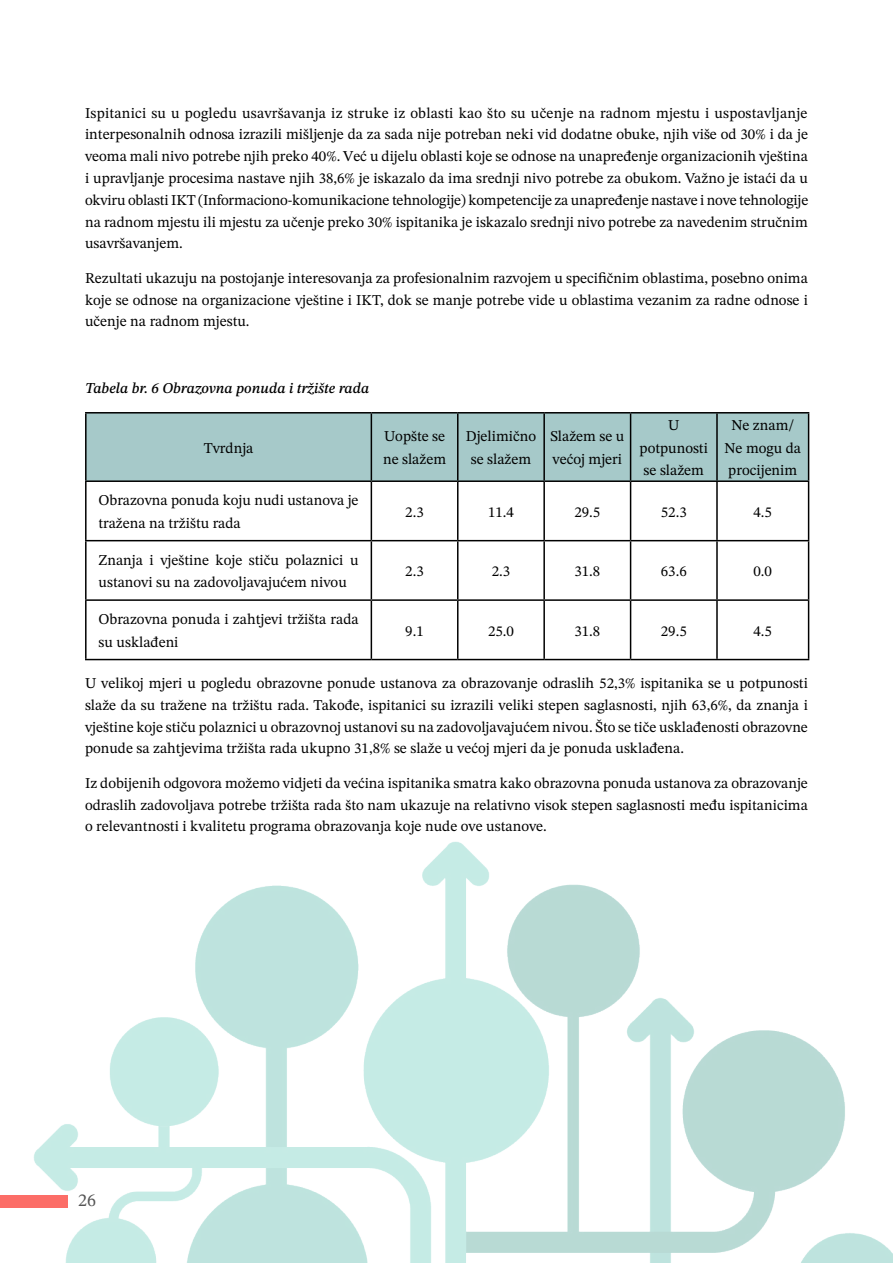
<style>
.page{position:relative;width:893px;height:1263px;background:#fff}
.page>*{position:absolute;margin:0;border:0;box-sizing:border-box;transform-origin:0 0}
.t1{font:18px "STIX Two Text";color:#545454}
.t2{font:15px/21.8px "STIX Two Text";color:#000}
.t3{font:italic 15px "STIX Two Text";color:#000}
</style>
<div class="page">
<div style="left:87px;top:413px;width:721px;height:67px;background:#a6c9c9"></div>
<hr style="left:85px;top:412px;width:286px;height:1px;background:#000">
<hr style="left:85px;top:413px;width:2px;height:67px;background:#000">
<hr style="left:371px;top:412px;width:87px;height:1px;background:#000">
<hr style="left:371px;top:413px;width:1px;height:67px;background:#000">
<hr style="left:458px;top:412px;width:86px;height:1px;background:#000">
<hr style="left:457px;top:413px;width:1px;height:67px;background:#000">
<hr style="left:544px;top:412px;width:87px;height:1px;background:#000">
<hr style="left:543px;top:413px;width:2px;height:67px;background:#000">
<hr style="left:631px;top:412px;width:86px;height:1px;background:#000">
<hr style="left:630px;top:413px;width:1px;height:67px;background:#000">
<hr style="left:717px;top:412px;width:92px;height:1px;background:#000">
<hr style="left:716px;top:413px;width:2px;height:67px;background:#000">
<hr style="left:808px;top:413px;width:1px;height:67px;background:#000">
<hr style="left:85px;top:480px;width:286px;height:2px;background:#000">
<hr style="left:85px;top:482px;width:2px;height:58px;background:#000">
<hr style="left:371px;top:480px;width:87px;height:2px;background:#000">
<hr style="left:371px;top:482px;width:1px;height:58px;background:#000">
<hr style="left:458px;top:480px;width:86px;height:2px;background:#000">
<hr style="left:457px;top:482px;width:1px;height:58px;background:#000">
<hr style="left:544px;top:480px;width:87px;height:2px;background:#000">
<hr style="left:543px;top:482px;width:2px;height:58px;background:#000">
<hr style="left:631px;top:480px;width:86px;height:2px;background:#000">
<hr style="left:630px;top:482px;width:1px;height:58px;background:#000">
<hr style="left:717px;top:480px;width:92px;height:2px;background:#000">
<hr style="left:716px;top:482px;width:2px;height:58px;background:#000">
<hr style="left:808px;top:482px;width:1px;height:58px;background:#000">
<hr style="left:85px;top:540px;width:286px;height:1px;background:#000">
<hr style="left:85px;top:541px;width:2px;height:58px;background:#000">
<hr style="left:371px;top:540px;width:87px;height:1px;background:#000">
<hr style="left:371px;top:541px;width:1px;height:58px;background:#000">
<hr style="left:458px;top:540px;width:86px;height:1px;background:#000">
<hr style="left:457px;top:541px;width:1px;height:58px;background:#000">
<hr style="left:544px;top:540px;width:87px;height:1px;background:#000">
<hr style="left:543px;top:541px;width:2px;height:58px;background:#000">
<hr style="left:631px;top:540px;width:86px;height:1px;background:#000">
<hr style="left:630px;top:541px;width:1px;height:58px;background:#000">
<hr style="left:717px;top:540px;width:92px;height:1px;background:#000">
<hr style="left:716px;top:541px;width:2px;height:58px;background:#000">
<hr style="left:808px;top:541px;width:1px;height:58px;background:#000">
<hr style="left:85px;top:599px;width:286px;height:2px;background:#000">
<hr style="left:85px;top:601px;width:2px;height:58px;background:#000">
<hr style="left:371px;top:599px;width:87px;height:2px;background:#000">
<hr style="left:371px;top:601px;width:1px;height:58px;background:#000">
<hr style="left:458px;top:599px;width:86px;height:2px;background:#000">
<hr style="left:457px;top:601px;width:1px;height:58px;background:#000">
<hr style="left:544px;top:599px;width:87px;height:2px;background:#000">
<hr style="left:543px;top:601px;width:2px;height:58px;background:#000">
<hr style="left:631px;top:599px;width:86px;height:2px;background:#000">
<hr style="left:630px;top:601px;width:1px;height:58px;background:#000">
<hr style="left:717px;top:599px;width:92px;height:2px;background:#000">
<hr style="left:716px;top:601px;width:2px;height:58px;background:#000">
<hr style="left:808px;top:601px;width:1px;height:58px;background:#000">
<hr style="left:85px;top:659px;width:286px;height:1px;background:#000">
<hr style="left:371px;top:659px;width:87px;height:1px;background:#000">
<hr style="left:458px;top:659px;width:86px;height:1px;background:#000">
<hr style="left:544px;top:659px;width:87px;height:1px;background:#000">
<hr style="left:631px;top:659px;width:86px;height:1px;background:#000">
<hr style="left:717px;top:659px;width:92px;height:1px;background:#000">
<img style="left:0;top:841px;width:893px;height:422px">
<p class="t2" style="left:85px;top:102px;width:725px;text-align:justify">Ispitanici su u pogledu usavršavanja iz struke iz oblasti kao što su učenje na radnom mjestu i uspostavljanje interpesonalnih odnosa izrazili mišljenje da za sada nije potreban neki vid dodatne obuke, njih više od 30% i da je veoma mali nivo potrebe njih preko 40%. Već u dijelu oblasti koje se odnose na unapređenje organizacionih vještina i upravljanje procesima nastave njih 38,6% je iskazalo da ima srednji nivo potrebe za obukom. Važno je istaći da u okviru oblasti IKT (Informaciono-komunikacione tehnologije) kompetencije za unapređenje nastave i nove tehnologije na radnom mjestu ili mjestu za učenje preko 30% ispitanika je iskazalo srednji nivo potrebe za navedenim stručnim usavršavanjem.</p>
<p class="t2" style="left:85px;top:267px;width:724px;text-align:justify">Rezultati ukazuju na postojanje interesovanja za profesionalnim razvojem u specifičnim oblastima, posebno onima koje se odnose na organizacione vještine i IKT, dok se manje potrebe vide u oblastima vezanim za radne odnose i učenje na radnom mjestu.</p>
<p class="t3" style="left:85px;top:378px;width:286px">Tabela br. 6 Obrazovna ponuda i tržište rada</p>
<p class="t2" style="left:204px;top:437px;width:51px">Tvrdnja</p>
<p class="t2" style="left:383px;top:425px;width:65px;line-height:22.5px">Uopšte se ne slažem</p>
<p class="t2" style="left:466px;top:425px;width:72px;line-height:22.5px;text-align:center">Djelimično se slažem</p>
<p class="t2" style="left:550px;top:425px;width:76px;line-height:22.5px">Slažem se u većoj mjeri</p>
<p class="t2" style="left:640px;top:414px;width:70px;line-height:22.5px;text-align:center">U potpunosti se slažem</p>
<p class="t2" style="left:724px;top:414px;width:78px;line-height:22.5px;text-align:center">Ne znam/<br>Ne mogu da procijenim</p>
<p class="t2" style="left:99px;top:489px;width:262px;line-height:22.5px">Obrazovna ponuda koju nudi ustanova je tražena na tržištu rada</p>
<p class="t2" style="left:405px;top:501px;width:20px">2.3</p>
<p class="t2" style="left:488px;top:501px;width:27px">11.4</p>
<p class="t2" style="left:574px;top:501px;width:27px">29.5</p>
<p class="t2" style="left:661px;top:501px;width:27px">52.3</p>
<p class="t2" style="left:753px;top:501px;width:20px">4.5</p>
<p class="t2" style="left:99px;top:548px;width:262px;line-height:22.5px">Znanja i vještine koje stiču polaznici u ustanovi su na zadovoljavajućem nivou</p>
<p class="t2" style="left:99px;top:608px;width:262px;line-height:22.5px">Obrazovna ponuda i zahtjevi tržišta rada su usklađeni</p>
<p class="t2" style="left:405px;top:560px;width:20px">2.3</p>
<p class="t2" style="left:492px;top:560px;width:20px">2.3</p>
<p class="t2" style="left:574px;top:560px;width:27px">31.8</p>
<p class="t2" style="left:661px;top:560px;width:27px">63.6</p>
<p class="t2" style="left:753px;top:560px;width:20px">0.0</p>
<p class="t2" style="left:405px;top:620px;width:20px">9.1</p>
<p class="t2" style="left:488px;top:620px;width:27px">25.0</p>
<p class="t2" style="left:574px;top:620px;width:27px">31.8</p>
<p class="t2" style="left:661px;top:620px;width:27px">29.5</p>
<p class="t2" style="left:753px;top:620px;width:20px">4.5</p>
<p class="t2" style="left:85px;top:672px;width:724px;text-align:justify">U velikoj mjeri u pogledu obrazovne ponude ustanova za obrazovanje odraslih 52,3% ispitanika se u potpunosti slaže da su tražene na tržištu rada. Takođe, ispitanici su izrazili veliki stepen saglasnosti, njih 63,6%, da znanja i vještine koje stiču polaznici u obrazovnoj ustanovi su na zadovoljavajućem nivou. Što se tiče usklađenosti obrazovne ponude sa zahtjevima tržišta rada ukupno 31,8% se slaže u većoj mjeri da je ponuda usklađena.</p>
<p class="t2" style="left:85px;top:772px;width:724px;text-align:justify">Iz dobijenih odgovora možemo vidjeti da većina ispitanika smatra kako obrazovna ponuda ustanova za obrazovanje odraslih zadovoljava potrebe tržišta rada što nam ukazuje na relativno visok stepen saglasnosti među ispitanicima o relevantnosti i kvalitetu programa obrazovanja koje nude ove ustanove.</p>
<p class="t1" style="left:78px;top:1187px;width:19px">26</p>
</div>
